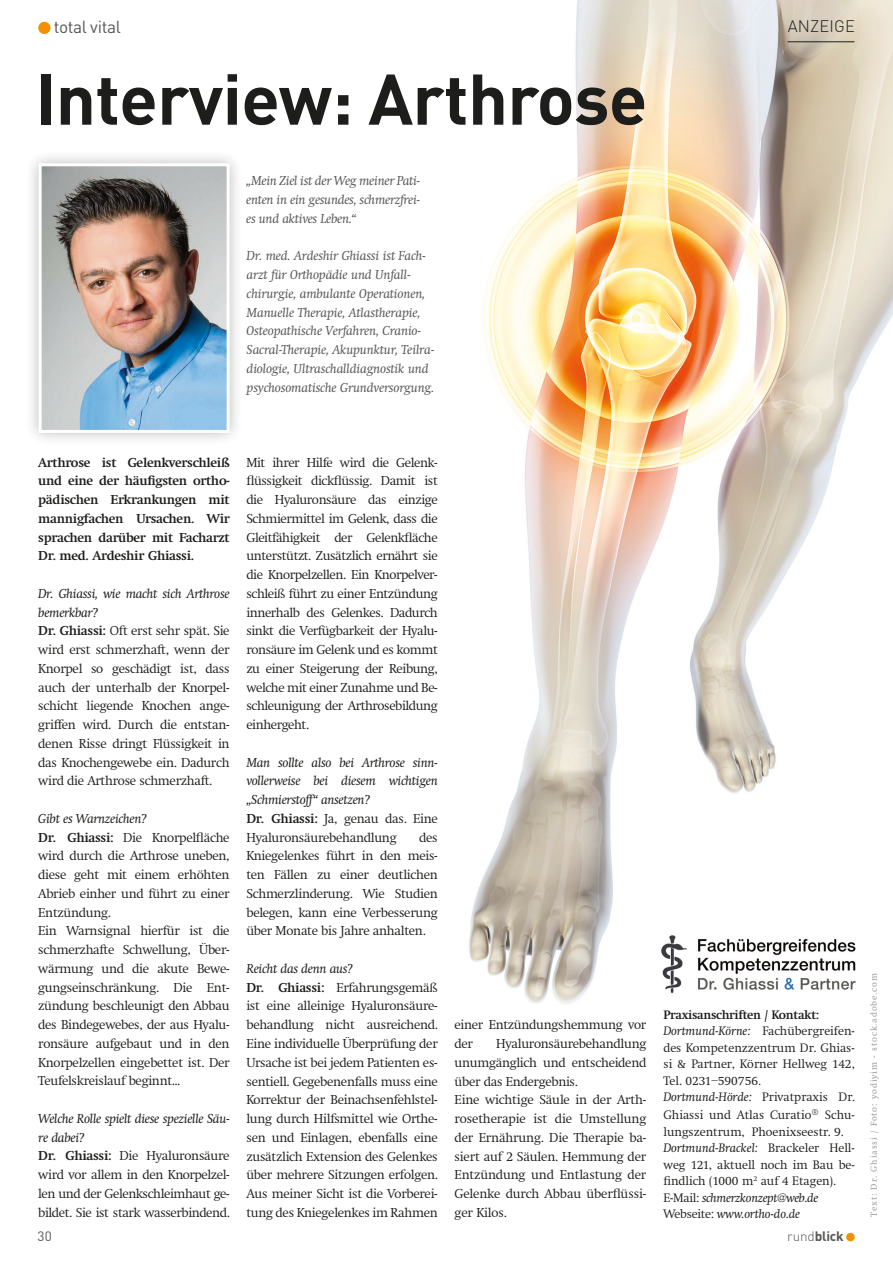
<style>
.page{position:relative;width:893px;height:1263px;background:#fff}
.page>*{position:absolute;margin:0;border:0;box-sizing:border-box;transform-origin:0 0}
.t1{font:700 70.5px "DIN";letter-spacing:-.01em;color:#1d1d1b}
.t2{font:17.25px "DIN";letter-spacing:-.025em;color:#575756}
.t3{font:300 16.5px "DIN";letter-spacing:.01em;color:#1d1d1b}
.t4{font:13.5px/18.8px "Swift Lgt";letter-spacing:-.02em;color:#1d1d1b;text-align:justify}
.t5{font:13.5px/18.8px "Swift Itl";letter-spacing:-.01em;color:#575756}
.t6{font:13.5px/18.8px "Swift Itl";letter-spacing:-.02em;color:#1d1d1b}
.t7{font:13.5px/18.8px "Swift Bld";letter-spacing:-.02em;color:#1d1d1b;text-align:justify}
.t8{font:700 13.5px "DIN";letter-spacing:-.01em;color:#575756}
.t9{font:13.5px "DIN";color:#575756}
.t10{font:12.75px/16.5px "Swift Lgt";color:#1d1d1b}
.t11{font:12.75px "Swift Itl";color:#1d1d1b}
.t12{font:12.75px/16.5px "Swift Itl";letter-spacing:-.02em;color:#1d1d1b}
.t13{font:12.75px "Swift Bld";letter-spacing:-.02em;color:#1d1d1b}
.t14{font:9px "Swift Rgl";letter-spacing:.1em;color:#9d9d9d}
.s1{font-family:"Swift Bld"}
.s2{font-family:"Swift Itl"}
.s3{font-family:"Swift Lgt"}
.s4{font-weight:300}
</style>
<div class="page">
<img style="left:469px;top:0;width:424px;height:1004px">
<div style="left:25px;top:149px;width:219px;height:298px;background:#1d1d1b;opacity:.3"></div>
<img style="left:43px;top:167px;width:183px;height:262px">
<div style="left:39px;top:163px;width:191px;height:270px;border:3px solid #fff"></div>
<img style="left:657px;top:932px;width:206px;height:65px">
<hr style="left:787px;top:42px;width:67px;height:1px;background:#1d1d1b">
<div style="left:846px;top:1233px;width:9px;height:8px;background:#f39200;border-radius:50%"></div>
<div style="left:38px;top:22px;width:13px;height:12px;background:#f39200;border-radius:50%"></div>
<p class="t2" style="left:54px;top:16px;width:68px">total vital</p>
<h1 class="t1" style="left:35px;top:53px;width:614px">Interview: Arthrose</h1>
<p class="t5" style="left:246px;top:173px;width:175px;text-align:justify">„Mein Ziel ist der Weg meiner Pati&shy;enten in ein gesundes, schmerzfrei&shy;es und aktives Leben.“</p>
<p class="t5" style="left:247px;top:248px;width:189px">Dr. med. Ardeshir Ghiassi ist Fach&shy;arzt für Orthopädie und Unfall&shy;chirurgie, ambulante Operationen, Manuelle Therapie, Atlastherapie, Osteopathische Verfahren, Cranio-Sacral-Therapie, Akupunktur, Teilra&shy;diologie, Ultraschalldiagnostik und psychosomatische Grundversorgung.</p>
<p class="t3" style="left:788px;top:16px;width:69px">ANZEIGE</p>
<p class="t7" style="left:38px;top:454px;width:193px">Arthrose ist Gelenkverschleiß und eine der häufigsten ortho&shy;pädischen Erkrankungen mit mannigfachen Ursachen. Wir sprachen darüber mit Facharzt Dr. med. Ardeshir Ghiassi.</p>
<p class="t6" style="left:38px;top:585px;width:193px">Dr. Ghiassi, wie macht sich Arthrose bemerkbar?</p>
<p class="t4" style="left:38px;top:623px;width:193px"><span class="s1">Dr. Ghiassi:</span> Oft erst sehr spät. Sie wird erst schmerzhaft, wenn der Knorpel so geschädigt ist, dass auch der unterhalb der Knorpel&shy;schicht liegende Knochen ange&shy;griffen wird. Durch die entstan&shy;denen Risse dringt Flüssigkeit in das Knochengewebe ein. Dadurch wird die Arthrose schmerzhaft.</p>
<p class="t6" style="left:38px;top:810px;width:110px">Gibt es Warnzeichen?</p>
<p class="t4" style="left:38px;top:829px;width:193px;text-align:left"><span class="s1">Dr. Ghiassi:</span> Die Knorpelfläche wird durch die Arthrose uneben, diese geht mit einem erhöhten<br>Abrieb einher und führt zu einer<br>Entzündung.<br>Ein Warnsignal hierfür ist die schmerzhafte Schwellung, Über&shy;wärmung und die akute Bewe&shy;gungseinschränkung. Die Ent&shy;zündung beschleunigt den Abbau des Bindegewebes, der aus Hyalu&shy;ronsäure aufgebaut und in den<br>Knorpelzellen eingebettet ist. Der<br>Teufelskreislauf beginnt...</p>
<p class="t6" style="left:38px;top:1110px;width:193px">Welche Rolle spielt diese spezielle Säu&shy;re dabei?</p>
<p class="t4" style="left:38px;top:1148px;width:193px"><span class="s1">Dr. Ghiassi:</span> Die Hyaluronsäure wird vor allem in den Knorpelzel&shy;len und der Gelenkschleimhaut ge&shy;bildet. Sie ist stark wasserbindend.</p>
<p class="t4" style="left:246px;top:454px;width:193px">Mit ihrer Hilfe wird die Gelenk&shy;flüssigkeit dickflüssig. Damit ist die Hyaluronsäure das einzige Schmiermittel im Gelenk, dass die Gleitfähigkeit der Gelenkfläche unterstützt. Zusätzlich ernährt sie die Knorpelzellen. Ein Knorpelver&shy;schleiß führt zu einer Entzündung innerhalb des Gelenkes. Dadurch sinkt die Verfügbarkeit der Hyalu&shy;ronsäure im Gelenk und es kommt zu einer Steigerung der Reibung, welche mit einer Zunahme und Be&shy;schleunigung der Arthrosebildung einhergeht.</p>
<p class="t6" style="left:246px;top:754px;width:193px;text-align:justify">Man sollte also bei Arthrose sinn&shy;vollerweise bei diesem wichtigen „Schmierstoff“ ansetzen?</p>
<p class="t4" style="left:246px;top:810px;width:193px"><span class="s1">Dr. Ghiassi:</span> Ja, genau das. Eine<br>Hyaluronsäurebehandlung</p>
<p class="t4" style="left:246px;top:829px;width:193px;text-indent:173px">des Kniegelenkes führt in den meis&shy;ten Fällen zu einer deutlichen Schmerzlinderung. Wie Studien belegen, kann eine Verbesserung über Monate bis Jahre anhalten.</p>
<p class="t6" style="left:246px;top:960px;width:108px">Reicht das denn aus?</p>
<p class="t4" style="left:246px;top:979px;width:193px"><span class="s1">Dr. Ghiassi:</span> Erfahrungsgemäß ist eine alleinige Hyaluronsäure&shy;behandlung nicht ausreichend.<br>Eine individuelle Überprüfung der Ursache ist bei jedem Patienten es&shy;sentiell. Gegebenenfalls muss eine Korrektur der Beinachsenfehlstel&shy;lung durch Hilfsmittel wie Orthe&shy;sen und Einlagen, ebenfalls eine zusätzlich Extension des Gelenkes über mehrere Sitzungen erfolgen.<br>Aus meiner Sicht ist die Vorberei&shy;tung des Kniegelenkes im Rahmen</p>
<p class="t4" style="left:454px;top:1016px;width:193px">einer Entzündungshemmung vor der</p>
<p class="t4" style="left:454px;top:1035px;width:193px;text-align:left;text-indent:42px">Hyaluronsäurebehandlung unumgänglich und entscheidend über das Endergebnis.<br>Eine wichtige Säule in der Arth&shy;rosetherapie ist die Umstellung der Ernährung. Die Therapie ba&shy;siert auf 2 Säulen. Hemmung der<br>Entzündung und Entlastung der<br>Gelenke durch Abbau überflüssi&shy;ger Kilos.</p>
<p class="t13" style="left:663px;top:1006px;width:157px">Praxisanschriften / Kontakt:</p>
<p class="t10" style="left:663px;top:1024px;width:193px;text-align:justify"><span class="s2">Dortmund-Körne:</span> Fachübergreifen&shy;des Kompetenzzentrum Dr. Ghias&shy;si &amp; Partner, Körner Hellweg 142, Tel. 0231–590756.</p>
<p class="t11" style="left:663px;top:1088px;width:193px">Dortmund-Hörde: <span class="s3">Privatpraxis Dr.</span></p>
<p class="t10" style="left:663px;top:1108px;width:193px">Ghiassi und Atlas Curatio<sup>®</sup> Schu&shy;lungszentrum, Phoenixseestr. 9.</p>
<p class="t11" style="left:663px;top:1139px;width:193px">Dortmund-Brackel: <span class="s3">Brackeler Hell-</span></p>
<p class="t10" style="left:663px;top:1157px;width:193px">weg 121, aktuell noch im Bau be&shy;findlich (1000 m<sup>2</sup> auf 4 Etagen).</p>
<p class="t12" style="left:663px;top:1190px;width:156px"><span class="s3">E-Mail:</span> schmerzkonzept@web.de<br><span class="s3">Webseite:</span> www.ortho-do.de</p>
<p class="t9" style="left:37px;top:1227px;width:16px">30</p>
<p class="t8" style="left:787px;top:1228px;width:58px"><span class="s4">rund</span>blick</p>
<p class="t14" style="left:868px;top:1216px;width:245px;rotate:-90deg">Text: Dr. Ghiassi / Foto: yodiyim - stock.adobe.com</p>
</div>
